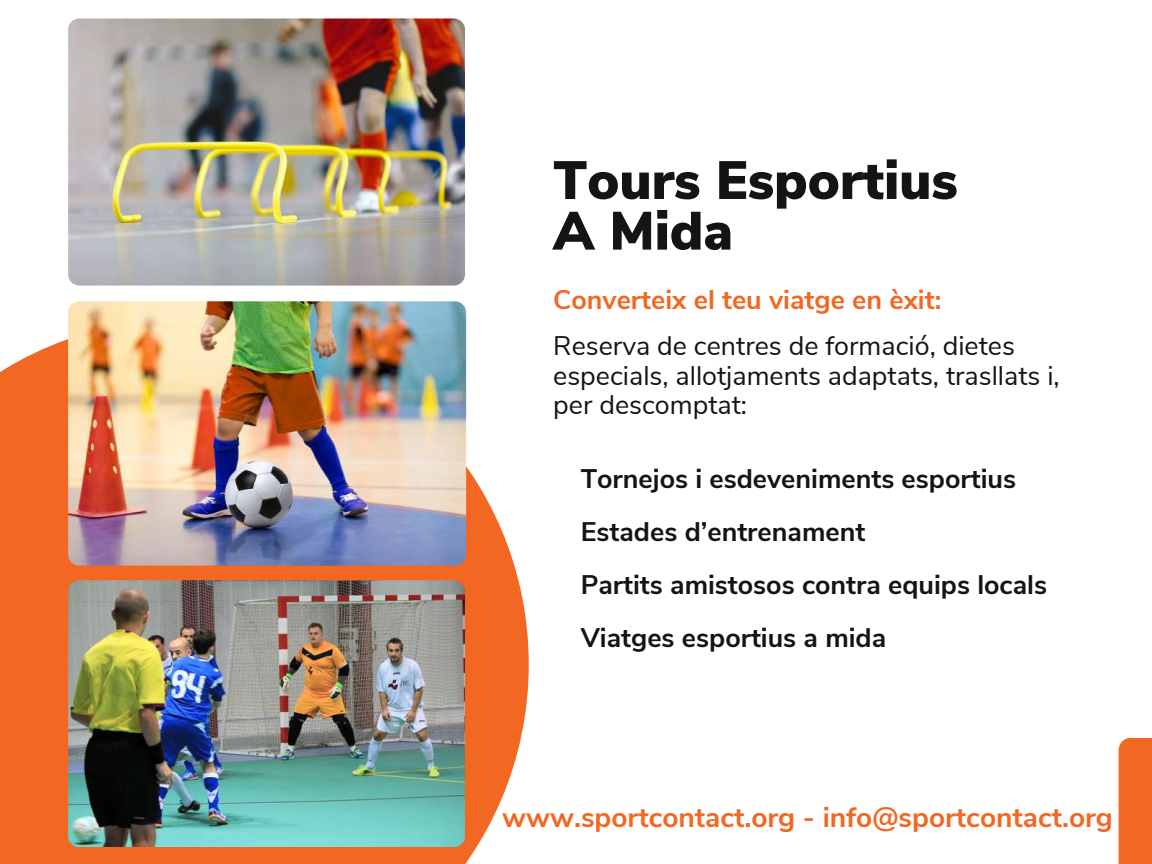
<style>
.page{position:relative;width:1152px;height:864px;background:#fff}
.page>*{position:absolute;margin:0;border:0;box-sizing:border-box;transform-origin:0 0}
.t1{font:900 53.7px/50.7px "Nunito Sans";color:#141414}
.t2{font:700 28.05px "Nunito Sans";color:#f26721}
.t3{font:700 26.85px/52.8px "Nunito Sans";color:#141414}
.t4{font:26.85px/29.2px "Nunito Sans";color:#141414}
.t5{font:700 26.85px "Nunito Sans";color:#f26721}
</style>
<div class="page">
<div style="left:1119px;top:738px;width:33px;height:126px;background:#f26721"></div>
<svg style="left:0;top:319px;width:529px;height:545px;fill:#f26721"></svg>
<img style="left:68px;top:580px;width:397px;height:267px;border-radius:11px">
<img style="left:68px;top:18px;width:397px;height:267px;border-radius:11px">
<img style="left:68px;top:301px;width:398px;height:265px;border-radius:11px">
<h1 class="t1" style="left:553px;top:156px;width:406px">Tours Esportius<br>A Mida</h1>
<p class="t5" style="left:553px;top:282px;width:390px">Converteix el teu viatge en èxit:</p>
<p class="t4" style="left:553px;top:332px;width:508px">Reserva de centres de formació, dietes especials, allotjaments adaptats, trasllats i, per descomptat:</p>
<p class="t3" style="left:581px;top:453px;width:468px">Tornejos i esdeveniments esportius<br>Estades d’entrenament<br>Partits amistosos contra equips locals<br>Viatges esportius a mida</p>
<p class="t2" style="left:502px;top:799px;width:612px">www.sportcontact.org - info@sportcontact.org</p>
</div>
